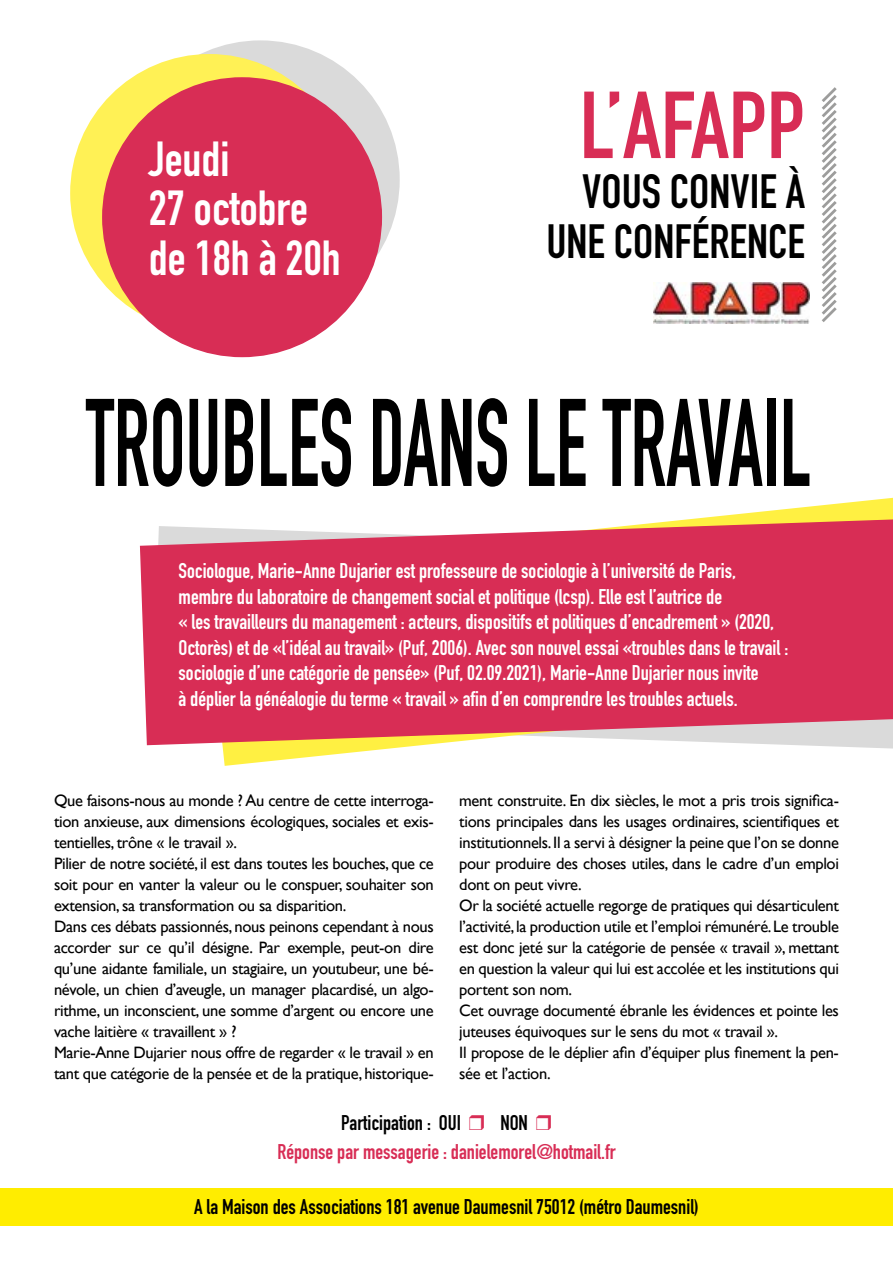
<style>
.page{position:relative;width:893px;height:1263px;background:#fff}
.page>*{position:absolute;margin:0;border:0;box-sizing:border-box;transform-origin:0 0}
.t1{font:700 122.25px "DIN Condensed";color:#000;scale:.69 1}
.t2{font:700 93.3px "DIN Condensed";color:#d82d55}
.t3{font:700 48.45px/49.7px "DIN Condensed";color:#fff}
.t4{font:700 47.4px/50.1px "DIN Condensed";color:#000;text-align:right}
.t5{font:700 21px/25.5px "DIN Condensed";color:#fff}
.t6{font:700 21px "DIN Condensed";color:#000}
.t7{font:700 21px "DIN Condensed";color:#d82d55}
.t8{font:16.5px/21px "Gill Sans";letter-spacing:-.02em;color:#000}
.s1{color:#d82d55}
</style>
<div class="page">
<svg style="left:222px;top:498px;width:671px;height:268px"></svg>
<img style="left:654px;top:283px;width:155px;height:40px">
<div style="left:121px;top:40px;width:279px;height:279px;background:#dadada;border-radius:50%"></div>
<div style="left:70px;top:54px;width:279px;height:278px;background:#fff155;border-radius:50%"></div>
<div style="left:103px;top:78px;width:278px;height:278px;background:#d82d55;border-radius:50%"></div>
<div style="left:0;top:1188px;width:893px;height:38px;background:#ffed00"></div>
<svg style="left:822px;top:87px;width:15px;height:235px"></svg>
<svg style="left:139px;top:517px;width:754px;height:229px;background:#db4665"></svg>
<h3 class="t3" style="left:149px;top:134px;width:193px">Jeudi<br>27 octobre de 18h à 20h</h3>
<h2 class="t2" style="left:580px;top:63px;width:227px">L’AFAPP</h2>
<h3 class="t4" style="left:546px;top:166px;width:260px">VOUS CONVIE À<br>UNE CONFÉRENCE</h3>
<h1 class="t1" style="left:86px;top:361px;width:1052px">TROUBLES DANS LE TRAVAIL</h1>
<p class="t5" style="left:179px;top:558px;width:611px">Sociologue, Marie-Anne Dujarier est professeure de sociologie à l’université de Paris, membre du laboratoire de changement social et politique (lcsp). Elle est l’autrice de<br>« les travailleurs du management : acteurs, dispositifs et politiques d’encadrement » (2020, Octorès) et de «l’idéal au travail» (Puf, 2006). Avec son nouvel essai «troubles dans le travail : sociologie d’une catégorie de pensée» (Puf, 02.09.2021), Marie-Anne Dujarier nous invite<br>à déplier la généalogie du terme « travail » afin d’en comprendre les troubles actuels.</p>
<p class="t8" style="left:54px;top:789px;width:381px">Que faisons-nous au monde ? Au centre de cette interroga&shy;tion anxieuse, aux dimensions écologiques, sociales et exis&shy;tentielles, trône « le travail ».<br>Pilier de notre société, il est dans toutes les bouches, que ce soit pour en vanter la valeur ou le conspuer, souhaiter son extension, sa transformation ou sa disparition.<br>Dans ces débats passionnés, nous peinons cependant à nous accorder sur ce qu’il désigne. Par exemple, peut-on dire qu’une aidante familiale, un stagiaire, un youtubeur, une bé&shy;névole, un chien d’aveugle, un manager placardisé, un algo&shy;rithme, un inconscient, une somme d’argent ou encore une vache laitière « travaillent » ?<br>Marie-Anne Dujarier nous offre de regarder « le travail » en tant que catégorie de la pensée et de la pratique, historique-</p>
<p class="t8" style="left:459px;top:789px;width:381px">ment construite. En dix siècles, le mot a pris trois significa&shy;tions principales dans les usages ordinaires, scientifiques et institutionnels. Il a servi à désigner la peine que l’on se donne pour produire des choses utiles, dans le cadre d’un emploi dont on peut vivre.<br>Or la société actuelle regorge de pratiques qui désarticulent l’activité, la production utile et l’emploi rémunéré. Le trouble est donc jeté sur la catégorie de pensée « travail », mettant en question la valeur qui lui est accolée et les institutions qui portent son nom.<br>Cet ouvrage documenté ébranle les évidences et pointe les juteuses équivoques sur le sens du mot « travail ».<br>Il propose de le déplier afin d’équiper plus finement la pen&shy;sée et l’action.</p>
<p class="t6" style="left:341px;top:1108px;width:212px">Participation : OUI <span class="s1">❒</span> NON <span class="s1">❒</span></p>
<p class="t7" style="left:277px;top:1137px;width:340px">Réponse par messagerie : danielemorel@hotmail.fr</p>
<p class="t6" style="left:194px;top:1193px;width:506px">A la Maison des Associations 181 avenue Daumesnil 75012 (métro Daumesnil)</p>
</div>
